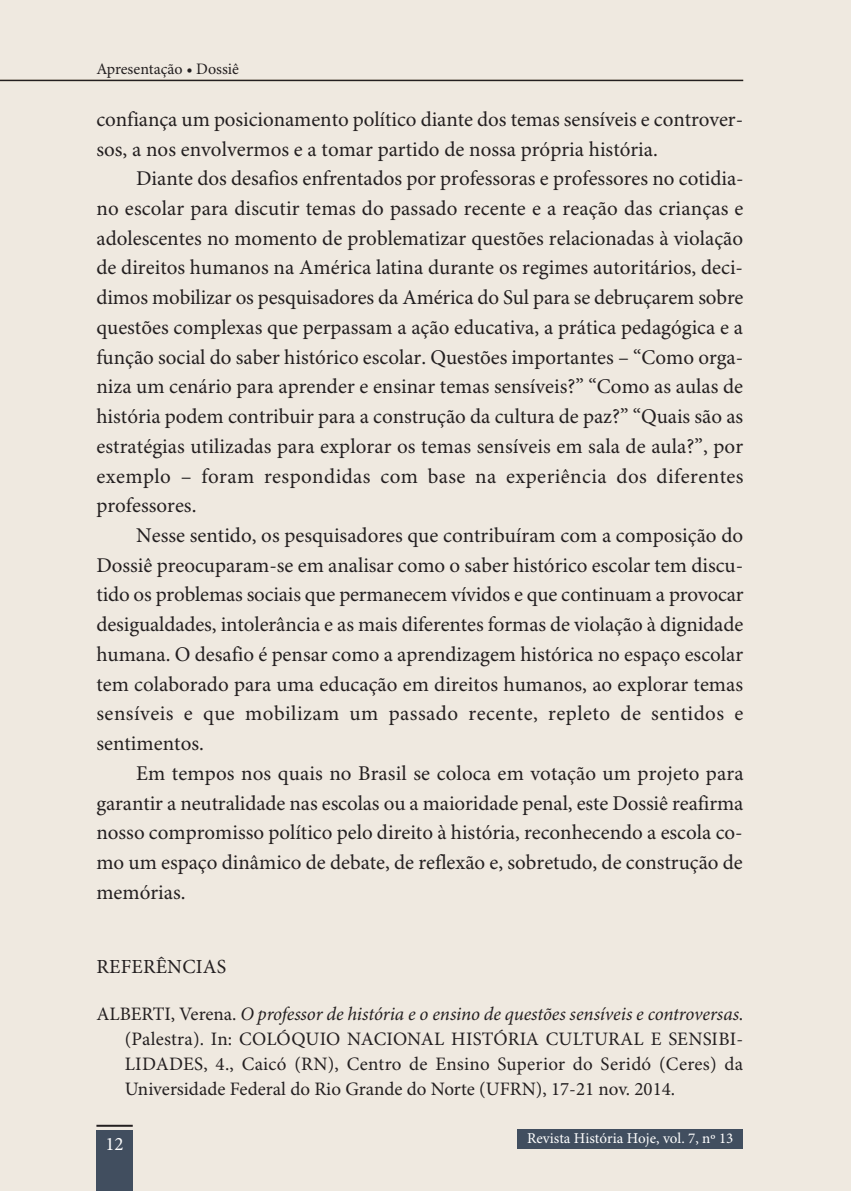
<style>
.page{position:relative;width:851px;height:1191px;background:#fff}
.page>*{position:absolute;margin:0;border:0;box-sizing:border-box;transform-origin:0 0}
.t1{font:21px/29.8px "Minion Pro";color:#231f20;text-align:justify}
.t2{font:20px "Minion Pro";letter-spacing:.01em;color:#231f20}
.t3{font:19px/24.8px "Minion Pro";color:#231f20;text-align:justify}
.t4{font:19px "Minion Pro";color:#fff}
.t5{font:16px "Minion Pro";color:#231f20}
.t6{font:15px "Minion Pro";color:#fff}
.s1{font-style:italic}
</style>
<div class="page">
<div style="left:0;top:0;width:850px;height:1191px;background:#efe9e0"></div>
<hr style="left:0;top:80px;width:743px;height:1px;background:#231f20">
<div style="left:96px;top:1130px;width:37px;height:61px;background:#414e5f"></div>
<hr style="left:96px;top:1124px;width:37px;height:2px;background:#231f20">
<div style="left:517px;top:1129px;width:226px;height:20px;background:#414e5f"></div>
<p class="t5" style="left:96px;top:59px;width:144px">Apresentação • Dossiê</p>
<p class="t1" style="left:96px;top:105px;width:648px">confiança um posicionamento político diante dos temas sensíveis e controver&shy;sos, a nos envolvermos e a tomar partido de nossa própria história.</p>
<p class="t1" style="left:96px;top:165px;width:648px;text-indent:40px">Diante dos desafios enfrentados por professoras e professores no cotidia&shy;no escolar para discutir temas do passado recente e a reação das crianças e adolescentes no momento de problematizar questões relacionadas à violação de direitos humanos na América latina durante os regimes autoritários, deci&shy;dimos mobilizar os pesquisadores da América do Sul para se debruçarem sobre questões complexas que perpassam a ação educativa, a prática pedagógica e a função social do saber histórico escolar. Questões importantes – “Como orga&shy;niza um cenário para aprender e ensinar temas sensíveis?” “Como as aulas de história podem contribuir para a construção da cultura de paz?” “Quais são as estratégias utilizadas para explorar os temas sensíveis em sala de aula?”, por exemplo – foram respondidas com base na experiência dos diferentes professores.</p>
<p class="t1" style="left:96px;top:521px;width:648px;text-indent:40px">Nesse sentido, os pesquisadores que contribuíram com a composição do Dossiê preocuparam-se em analisar como o saber histórico escolar tem discu&shy;tido os problemas sociais que permanecem vívidos e que continuam a provocar desigualdades, intolerância e as mais diferentes formas de violação à dignidade humana. O desafio é pensar como a aprendizagem histórica no espaço escolar tem colaborado para uma educação em direitos humanos, ao explorar temas sensíveis e que mobilizam um passado recente, repleto de sentidos e sentimentos.</p>
<p class="t1" style="left:96px;top:759px;width:648px;text-indent:40px">Em tempos nos quais no Brasil se coloca em votação um projeto para garantir a neutralidade nas escolas ou a maioridade penal, este Dossiê reafirma nosso compromisso político pelo direito à história, reconhecendo a escola co&shy;mo um espaço dinâmico de debate, de reflexão e, sobretudo, de construção de memórias.</p>
<p class="t2" style="left:96px;top:954px;width:131px">REFERÊNCIAS</p>
<p class="t3" style="left:125px;top:1002px;width:619px;text-indent:-28px">ALBERTI, Verena. <span class="s1">O professor de história e o ensino de questões sensíveis e controversas</span>. (Palestra). In: COLÓQUIO NACIONAL HISTÓRIA CULTURAL E SENSIBI-LIDADES, 4., Caicó (RN), Centro de Ensino Superior do Seridó (Ceres) da Universidade Federal do Rio Grande do Norte (UFRN), 17-21 nov. 2014.</p>
<p class="t4" style="left:105px;top:1132px;width:20px">12</p>
<p class="t6" style="left:527px;top:1129px;width:208px">Revista História Hoje, vol. 7, nº 13</p>
</div>
